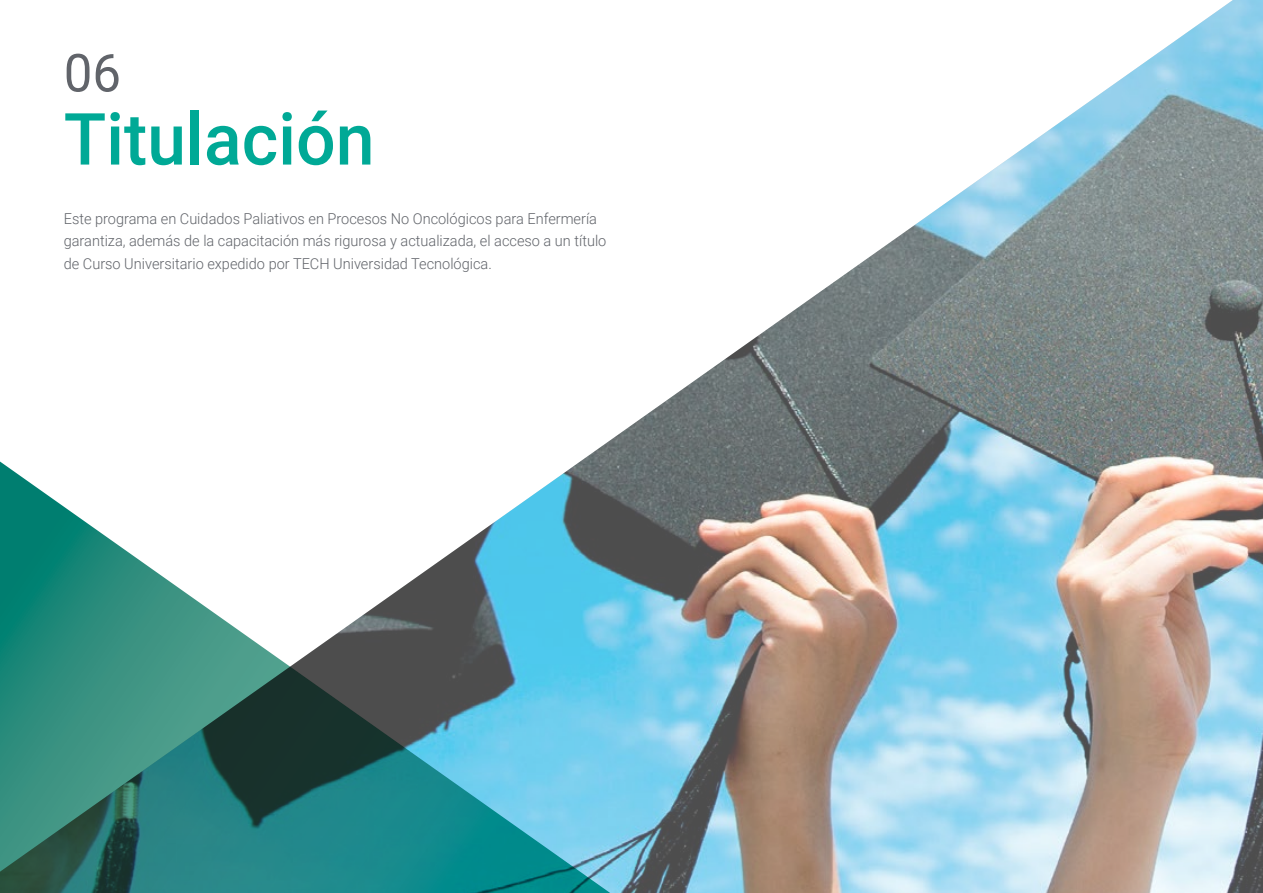
<style>
.page{position:relative;width:1263px;height:893px;background:#fff}
.page>*{position:absolute;margin:0;border:0;box-sizing:border-box;transform-origin:0 0}
.t1{font:500 72px "Roboto";color:#00a996}
.t2{font:52.5px "Roboto";color:#61646a}
.t3{font:300 15px/22.5px "Roboto";color:#61646a}
</style>
<div class="page">
<img style="left:602px;top:0;width:661px;height:893px">
<svg style="left:0;top:446px;width:640px;height:447px"></svg>
<h2 class="t2" style="left:64px;top:36px;width:59px">06</h2>
<h1 class="t1" style="left:64px;top:89px;width:312px">Titulación</h1>
<p class="t3" style="left:64px;top:207px;width:544px">Este programa en Cuidados Paliativos en Procesos No Oncológicos para Enfermería garantiza, además de la capacitación más rigurosa y actualizada, el acceso a un título de Curso Universitario expedido por TECH Universidad Tecnológica.</p>
</div>
